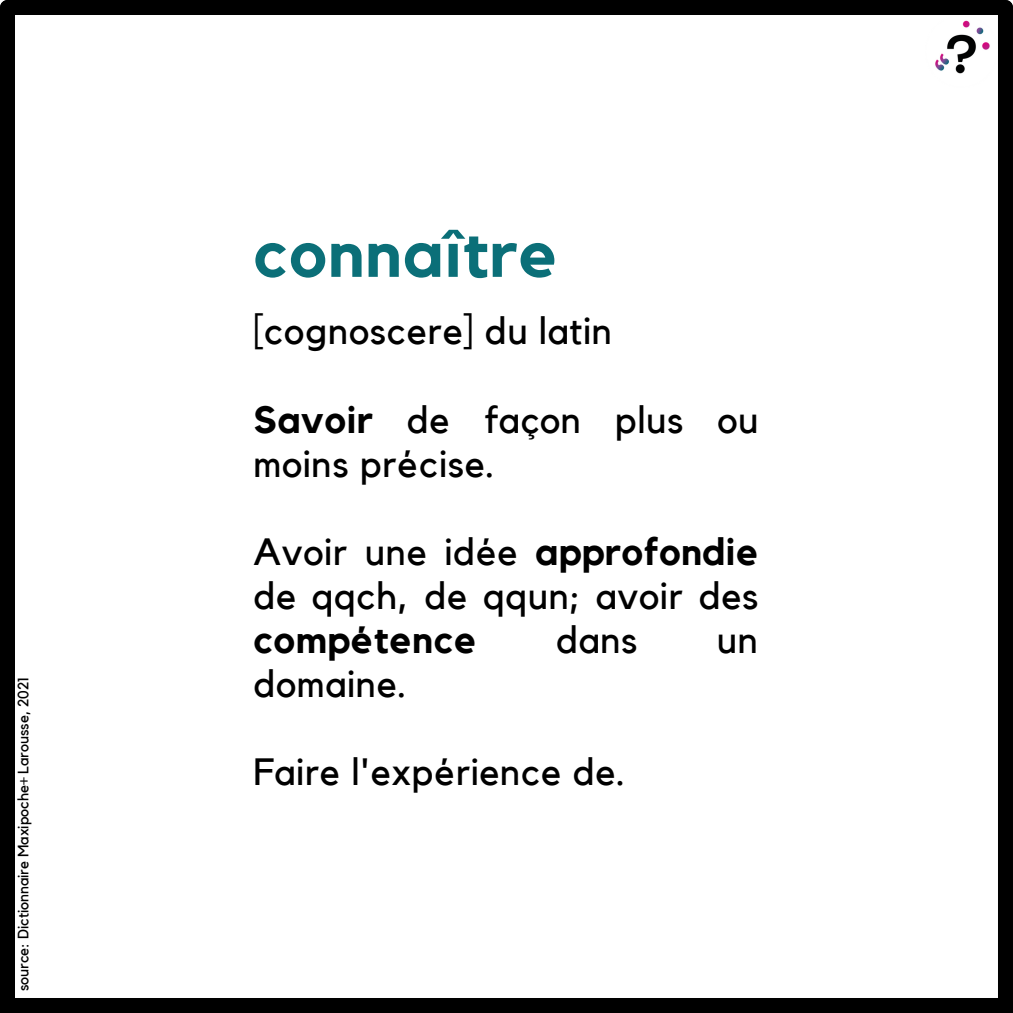
<style>
.page{position:relative;width:1013px;height:1013px;background:#fff}
.page>*{position:absolute;margin:0;border:0;box-sizing:border-box;transform-origin:0 0}
.t1{font:700 66.5px "Kollektif";letter-spacing:.02em;color:#0b6f78}
.t2{font:37.88px/44px "Kollektif";letter-spacing:.02em;color:#000}
.t3{font:700 37.88px "Kollektif";letter-spacing:.02em;color:#000}
.t4{font:15px "Kollektif";color:#000}
.s1{font-weight:700}
</style>
<div class="page">
<div style="left:8px;top:0;width:997px;height:15px;background:#000"></div>
<div style="left:8px;top:998px;width:997px;height:14px;background:#000"></div>
<div style="left:997px;top:8px;width:15px;height:1004px;background:#000"></div>
<div style="left:0;top:8px;width:15px;height:1004px;background:#000"></div>
<img style="left:935px;top:20px;width:55px;height:54px">
<p class="t4" style="left:16px;top:991px;width:316px;rotate:-90deg">source: Dictionnaire Maxipoche+ Larousse, 2021</p>
<h1 class="t1" style="left:253px;top:223px;width:306px">connaître</h1>
<p class="t2" style="left:253px;top:311px;width:360px">[cognoscere] du latin</p>
<p class="t2" style="left:253px;top:399px;width:506px"><span class="s1">Savoir</span> de façon plus ou moins précise.</p>
<p class="t2" style="left:253px;top:531px;width:507px">Avoir une idée <span class="s1">approfondie </span>de qqch, de qqun; avoir des</p>
<p class="t3" style="left:253px;top:622px;width:225px">compétence</p>
<p class="t2" style="left:556px;top:619px;width:83px">dans</p>
<p class="t2" style="left:717px;top:619px;width:43px">un</p>
<p class="t2" style="left:253px;top:663px;width:155px">domaine.</p>
<p class="t2" style="left:253px;top:751px;width:373px">Faire l'expérience de.</p>
</div>
